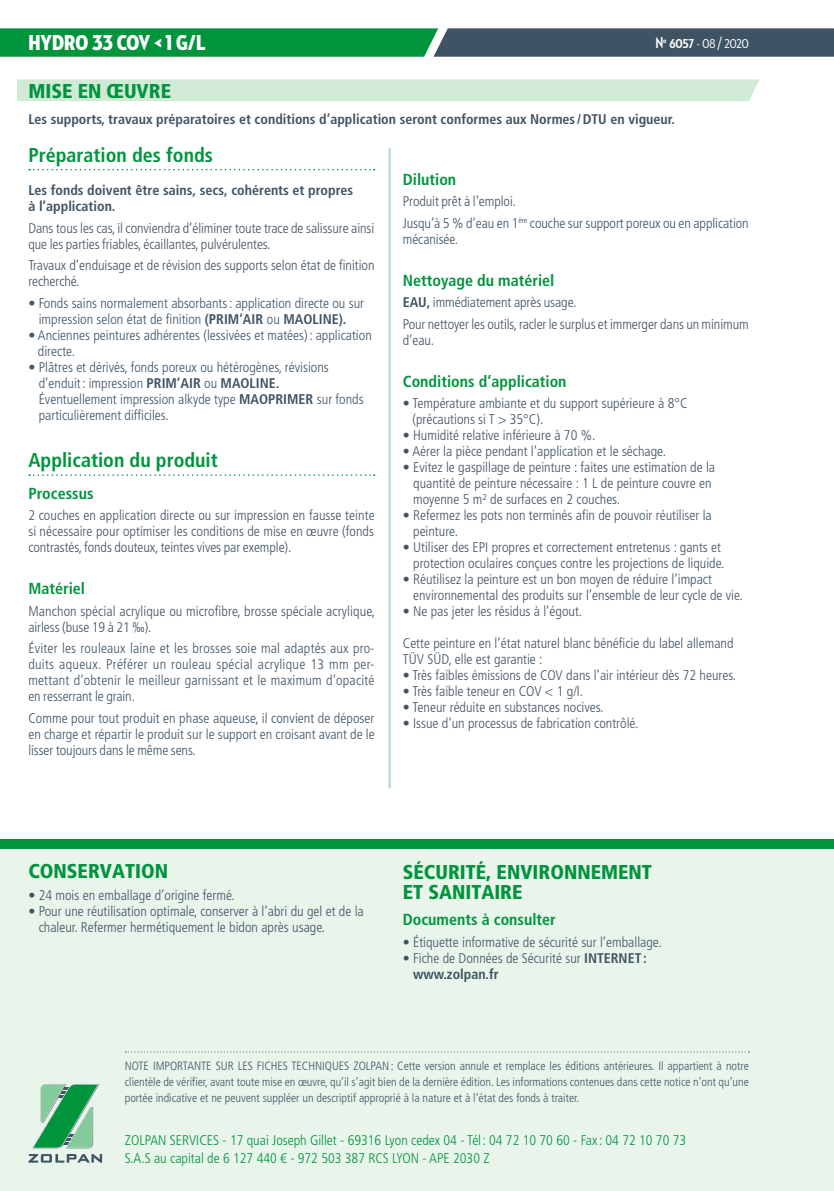
<style>
.page{position:relative;width:834px;height:1191px;background:#fff}
.page>*{position:absolute;margin:0;border:0;box-sizing:border-box;transform-origin:0 0}
.TITRE-VERSO{font:22px "Neutraface 2 Condensed Titling";color:#fff}
.SOUS-TITRE_SANS_FILE{font:900 condensed 20px/20px "Frutiger LT Std";color:#00943d}
.SOUS-SOUS-TITRE{font:700 condensed 20px "Frutiger LT Std";color:#00943d}
.SOUS-TITRE{font:900 condensed 20px "Frutiger LT Std";color:#00943d}
.SOUS-SOUS-SOUS_TITRE{font:700 condensed 16px "Frutiger LT Std";color:#00943d}
.t1{font:500 16px "Neutraface 2 Condensed";color:#fff}
.LISTE-Texte_de_labeu{font:300 condensed 14px/16px "Frutiger LT Std";color:#3e5364}
.TEXTE_DE_LABEUR{font:300 condensed 14px/16px "Frutiger LT Std";letter-spacing:-.005em;color:#3e5364}
.t2{font:300 condensed 14px/18px "Frutiger LT Std";color:#00943d}
.TEXTE_BOLD{font:700 condensed 14px "Frutiger LT Std";color:#3e5364}
.LISTE-Texte_de_labeu-2{font:700 condensed 14px/16px "Frutiger LT Std";color:#3e5364}
.NOTE_IMPORTANTE_FIN{font:300 condensed 12px/16px "Frutiger LT Std";color:#3e5364;text-align:justify}
.s1{font-weight:700}
</style>
<div class="page">
<svg style="left:0;top:28px;width:833px;height:29px;background:#257955"></svg>
<div style="left:0;top:848px;width:833px;height:343px;background:#e9f5eb"></div>
<div style="left:0;top:839px;width:833px;height:10px;background:#00943d"></div>
<div style="left:17px;top:79px;width:742px;height:22px;background:#d0ead6"></div>
<hr style="left:388px;top:148px;width:2px;height:640px;background:#aadbb9">
<svg style="left:125px;top:1051px;width:624px;height:1px"></svg>
<svg style="left:29px;top:169px;width:345px;height:1px"></svg>
<svg style="left:29px;top:474px;width:345px;height:2px"></svg>
<svg style="left:32px;top:1084px;width:67px;height:64px"></svg>
<svg style="left:28px;top:1154px;width:74px;height:8px"></svg>
<p class="TITRE-VERSO" style="left:28px;top:30px;width:179px">HYDRO 33 COV &lt; 1 g/l</p>
<p class="t1" style="left:655px;top:34px;width:95px"><span class="s1">N</span><sup>o</sup> <span class="s1">6057</span> - 08/2020</p>
<p class="SOUS-TITRE" style="left:28px;top:79px;width:144px">MISE EN ŒUVRE</p>
<p class="TEXTE_BOLD" style="left:28px;top:111px;width:648px">Les supports, travaux préparatoires et conditions d’application seront conformes aux Normes /DTU en vigueur.</p>
<p class="SOUS-SOUS-TITRE" style="left:28px;top:143px;width:186px">Préparation des fonds</p>
<p class="LISTE-Texte_de_labeu-2" style="left:28px;top:182px;width:326px">Les fonds doivent être sains, secs, cohérents et propres à l’application.</p>
<p class="TEXTE_DE_LABEUR" style="left:28px;top:220px;width:347px">Dans tous les cas, il conviendra d’éliminer toute trace de salissure ainsi que les parties friables, écaillantes, pulvérulentes.</p>
<p class="TEXTE_DE_LABEUR" style="left:28px;top:258px;width:347px">Travaux d’enduisage et de révision des supports selon état de finition recherché.</p>
<p class="LISTE-Texte_de_labeu" style="left:28px;top:295px;width:337px;text-align:center">• Fonds sains normalement absorbants: application directe ou sur impression selon état de finition <span class="s1">(PRIM’AIR</span> ou <span class="s1">MAOLINE).</span></p>
<p class="LISTE-Texte_de_labeu" style="left:38px;top:327px;width:335px;text-indent:-10px">• Anciennes peintures adhérentes (lessivées et matées): application directe.</p>
<p class="LISTE-Texte_de_labeu" style="left:39px;top:359px;width:326px;text-indent:-10px">• Plâtres et dérivés, fonds poreux ou hétérogènes, révisions d’enduit: impression <span class="s1">PRIM’AIR</span> ou <span class="s1">MAOLINE.<br></span>Éventuellement impression alkyde type <span class="s1">MAOPRIMER</span> sur fonds particulièrement difficiles.</p>
<p class="SOUS-SOUS-TITRE" style="left:28px;top:448px;width:191px">Application du produit</p>
<p class="SOUS-SOUS-SOUS_TITRE" style="left:28px;top:484px;width:67px">Processus</p>
<p class="TEXTE_DE_LABEUR" style="left:28px;top:508px;width:348px;text-align:justify">2 couches en application directe ou sur impression en fausse teinte si nécessaire pour optimiser les conditions de mise en œuvre (fonds contrastés, fonds douteux, teintes vives par exemple).</p>
<p class="SOUS-SOUS-SOUS_TITRE" style="left:28px;top:579px;width:58px">Matériel</p>
<p class="TEXTE_DE_LABEUR" style="left:28px;top:603px;width:348px">Manchon spécial acrylique ou microfibre, brosse spéciale acrylique, airless (buse 19 à 21 ‰).</p>
<p class="TEXTE_DE_LABEUR" style="left:28px;top:641px;width:347px;text-align:justify">Éviter les rouleaux laine et les brosses soie mal adaptés aux pro&shy;duits aqueux. Préférer un rouleau spécial acrylique 13 mm per&shy;mettant d’obtenir le meilleur garnissant et le maximum d’opacité en resserrant le grain.</p>
<p class="TEXTE_DE_LABEUR" style="left:28px;top:710px;width:348px;text-align:justify">Comme pour tout produit en phase aqueuse, il convient de déposer en charge et répartir le produit sur le support en croisant avant de le lisser toujours dans le même sens.</p>
<p class="SOUS-SOUS-SOUS_TITRE" style="left:403px;top:169px;width:55px">Dilution</p>
<p class="TEXTE_DE_LABEUR" style="left:403px;top:194px;width:115px">Produit prêt à l’emploi.</p>
<p class="TEXTE_DE_LABEUR" style="left:403px;top:215px;width:347px">Jusqu’à 5 % d’eau en 1<sup>ère</sup> couche sur support poreux ou en application mécanisée.</p>
<p class="SOUS-SOUS-SOUS_TITRE" style="left:403px;top:270px;width:153px">Nettoyage du matériel</p>
<p class="TEXTE_DE_LABEUR" style="left:403px;top:295px;width:175px"><span class="s1">EAU,</span> immédiatement après usage.</p>
<p class="TEXTE_DE_LABEUR" style="left:403px;top:316px;width:347px">Pour nettoyer les outils, racler le surplus et immerger dans un minimum d’eau.</p>
<p class="SOUS-SOUS-SOUS_TITRE" style="left:403px;top:371px;width:165px">Conditions d’application</p>
<p class="LISTE-Texte_de_labeu" style="left:412px;top:396px;width:276px;text-indent:-10px">• Température ambiante et du support supérieure à 8°C (précautions si T &gt; 35°C).</p>
<p class="LISTE-Texte_de_labeu" style="left:403px;top:428px;width:194px">• Humidité relative inférieure à 70 %.</p>
<p class="LISTE-Texte_de_labeu" style="left:403px;top:444px;width:265px">• Aérer la pièce pendant l’application et le séchage.</p>
<p class="LISTE-Texte_de_labeu" style="left:413px;top:460px;width:303px;text-indent:-10px">• Evitez le gaspillage de peinture : faites une estimation de la quantité de peinture nécessaire : 1 L de peinture couvre en moyenne 5 m² de surfaces en 2 couches.</p>
<p class="LISTE-Texte_de_labeu" style="left:413px;top:508px;width:300px;text-indent:-10px">• Refermez les pots non terminés afin de pouvoir réutiliser la peinture.</p>
<p class="LISTE-Texte_de_labeu" style="left:403px;top:540px;width:323px;text-align:right">• Utiliser des EPI propres et correctement entretenus : gants et protection oculaires conçues contre les projections de liquide.</p>
<p class="LISTE-Texte_de_labeu" style="left:413px;top:572px;width:331px;text-indent:-10px">• Réutilisez la peinture est un bon moyen de réduire l’impact environnemental des produits sur l’ensemble de leur cycle de vie.</p>
<p class="LISTE-Texte_de_labeu" style="left:403px;top:604px;width:181px">• Ne pas jeter les résidus à l’égout.</p>
<p class="LISTE-Texte_de_labeu" style="left:403px;top:636px;width:332px">Cette peinture en l’état naturel blanc bénéficie du label allemand<br>TÜV SÜD, elle est garantie :</p>
<p class="LISTE-Texte_de_labeu" style="left:403px;top:668px;width:335px">• Très faibles émissions de COV dans l’air intérieur dès 72 heures.</p>
<p class="LISTE-Texte_de_labeu" style="left:403px;top:684px;width:182px">• Très faible teneur en COV &lt; 1 g/l.</p>
<p class="LISTE-Texte_de_labeu" style="left:403px;top:700px;width:202px">• Teneur réduite en substances nocives.</p>
<p class="LISTE-Texte_de_labeu" style="left:403px;top:716px;width:237px">• Issue d’un processus de fabrication contrôlé.</p>
<p class="SOUS-TITRE_SANS_FILE" style="left:28px;top:861px;width:141px">CONSERVATION</p>
<p class="LISTE-Texte_de_labeu" style="left:28px;top:887px;width:208px">• 24 mois en emballage d’origine fermé.</p>
<p class="LISTE-Texte_de_labeu" style="left:39px;top:903px;width:326px;text-indent:-10px">• Pour une réutilisation optimale, conserver à l’abri du gel et de la chaleur. Refermer hermétiquement le bidon après usage.</p>
<p class="SOUS-TITRE_SANS_FILE" style="left:403px;top:862px;width:250px">SÉCURITÉ, ENVIRONNEMENT<br>ET SANITAIRE</p>
<p class="SOUS-SOUS-SOUS_TITRE" style="left:403px;top:910px;width:154px">Documents à consulter</p>
<p class="LISTE-Texte_de_labeu" style="left:403px;top:934px;width:260px">• Étiquette informative de sécurité sur l’emballage.</p>
<p class="LISTE-Texte_de_labeu" style="left:413px;top:950px;width:235px;text-indent:-10px">• Fiche de Données de Sécurité sur <span class="s1">INTERNET : www.zolpan.fr</span></p>
<p class="NOTE_IMPORTANTE_FIN" style="left:125px;top:1057px;width:625px">NOTE IMPORTANTE SUR LES FICHES TECHNIQUES ZOLPAN: Cette version annule et remplace les éditions antérieures. Il appartient à notre clientèle de vérifier, avant toute mise en œuvre, qu’il s’agit bien de la dernière édition. Les informations contenues dans cette notice n’ont qu’une portée indicative et ne peuvent suppléer un descriptif approprié à la nature et à l’état des fonds à traiter.</p>
<p class="t2" style="left:125px;top:1131px;width:562px">ZOLPAN SERVICES - 17 quai Joseph Gillet - 69316 Lyon cedex 04 - Tél : 04 72 10 70 60 - Fax: 04 72 10 70 73<br>S.A.S au capital de 6 127 440 € - 972 503 387 RCS LYON - APE 2030 Z</p>
</div>
